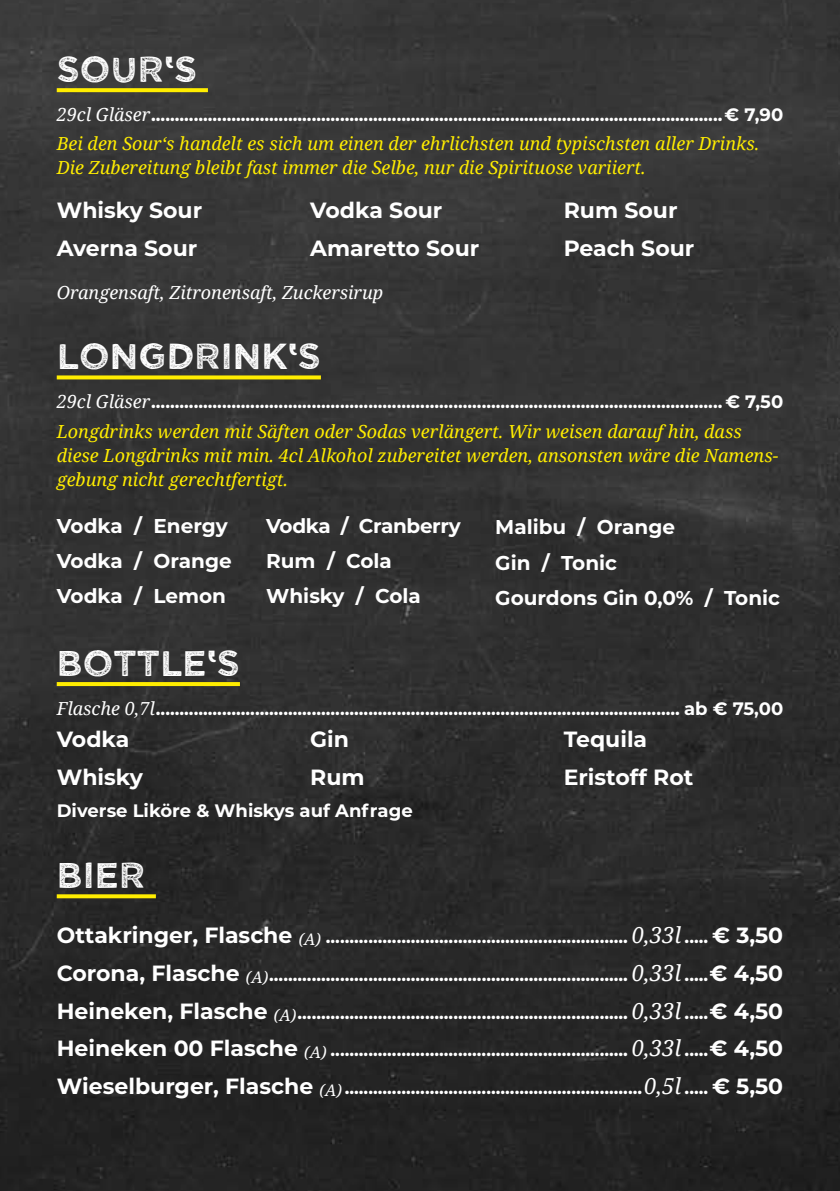
<style>
.page{position:relative;width:840px;height:1191px;background:#fff}
.page>*{position:absolute;margin:0;border:0;box-sizing:border-box;transform-origin:0 0}
.t1{font:36px "Wicked Grit";color:#fff}
.t2{font:700 22px/37.8px "Montserrat";color:#fff}
.t3{font:700 20px/35.4px "Montserrat";color:#fff}
.t4{font:700 20px/35.4px "Montserrat";letter-spacing:-.02em;color:#fff}
.t5{font:700 18px/37.8px "Montserrat";color:#fff;text-align:justify}
.t6{font:italic 18px/24px "Noto Serif";color:#ffed00}
.t7{font:italic 18px "Noto Serif";color:#fff}
.s1{font-family:"Noto Serif";font-weight:400;font-style:italic}
.s2{font-size:22px}
.s3{font-family:"Noto Serif";font-weight:400;font-style:italic;font-size:22px}
</style>
<div class="page">
<div style="left:0;top:0;width:839px;height:1191px;background:linear-gradient(to bottom,#3c3c3c,#232323)"></div>
<svg style="left:57px;top:88px;width:151px;height:4px"></svg>
<svg style="left:57px;top:375px;width:264px;height:4px"></svg>
<svg style="left:57px;top:682px;width:183px;height:4px"></svg>
<svg style="left:57px;top:894px;width:99px;height:4px"></svg>
<h1 class="t1" style="left:57px;top:46px;width:142px">SOUR‘S</h1>
<p class="t5" style="left:57px;top:95px;width:727px"><span class="s1">29cl Gläser</span>.........................................................................................................................€ 7,90</p>
<p class="t6" style="left:57px;top:131px;width:703px">Bei den Sour‘s handelt es sich um einen der ehrlichsten und typischsten aller Drinks.<br>Die Zubereitung bleibt fast immer die Selbe, nur die Spirituose variiert.</p>
<p class="t2" style="left:57px;top:190px;width:147px">Whisky Sour<br>Averna Sour</p>
<p class="t2" style="left:310px;top:190px;width:170px">Vodka Sour<br>Amaretto Sour</p>
<p class="t2" style="left:563px;top:190px;width:132px">Rum Sour<br>Peach Sour</p>
<p class="t7" style="left:57px;top:280px;width:328px">Orangensaft, Zitronensaft, Zuckersirup</p>
<h1 class="t1" style="left:57px;top:333px;width:265px">LONGDRINK‘S</h1>
<p class="t5" style="left:57px;top:382px;width:727px"><span class="s1">29cl Gläser</span>......................................................................................................................... € 7,50</p>
<p class="t6" style="left:57px;top:418px;width:722px">Longdrinks werden mit Säften oder Sodas verlängert. Wir weisen darauf hin, dass diese Longdrinks mit min. 4cl Alkohol zubereitet werden, ansonsten wäre die Namens&shy;gebung nicht gerechtfertigt.</p>
<p class="t3" style="left:57px;top:507px;width:176px">Vodka / Energy<br>Vodka / Orange<br>Vodka / Lemon</p>
<p class="t4" style="left:266px;top:507px;width:196px">Vodka / Cranberry<br>Rum / Cola<br>Whisky / Cola</p>
<p class="t3" style="left:495px;top:508px;width:286px">Malibu / Orange<br>Gin / Tonic<br>Gourdons Gin 0,0% / Tonic</p>
<h1 class="t1" style="left:57px;top:640px;width:184px">BOTTLE‘S</h1>
<p class="t5" style="left:57px;top:688px;width:727px"><span class="s1">Flasche 0,7l</span>............................................................................................................... ab € 75,00</p>
<p class="t2" style="left:57px;top:719px;width:88px">Vodka<br>Whisky</p>
<p class="t2" style="left:310px;top:719px;width:56px">Gin<br>Rum</p>
<p class="t2" style="left:563px;top:719px;width:131px">Tequila<br>Eristoff Rot</p>
<p class="t5" style="left:57px;top:791px;width:357px">Diverse Liköre &amp; Whiskys auf Anfrage</p>
<h1 class="t1" style="left:57px;top:852px;width:90px">BIER</h1>
<p class="t5" style="left:57px;top:917px;width:727px"><span class="s2">Ottakringer, Flasche</span> <sub>(A)</sub> ................................................................ <span class="s3">0,33l</span> ..... <span class="s2">€ 3,50<br>Corona, Flasche</span> <sub>(A)</sub>............................................................................ <span class="s3">0,33l</span> .....<span class="s2">€ 4,50<br>Heineken, Flasche</span> <sub>(A)</sub>...................................................................... <span class="s3">0,33l</span> .....<span class="s2">€ 4,50<br>Heineken 00 Flasche</span> <sub>(A)</sub> ............................................................... <span class="s3">0,33l</span> .....<span class="s2">€ 4,50<br>Wieselburger, Flasche</span> <sub>(A)</sub> ...............................................................<span class="s3">0,5l</span> ..... <span class="s2">€ 5,50</span></p>
</div>
